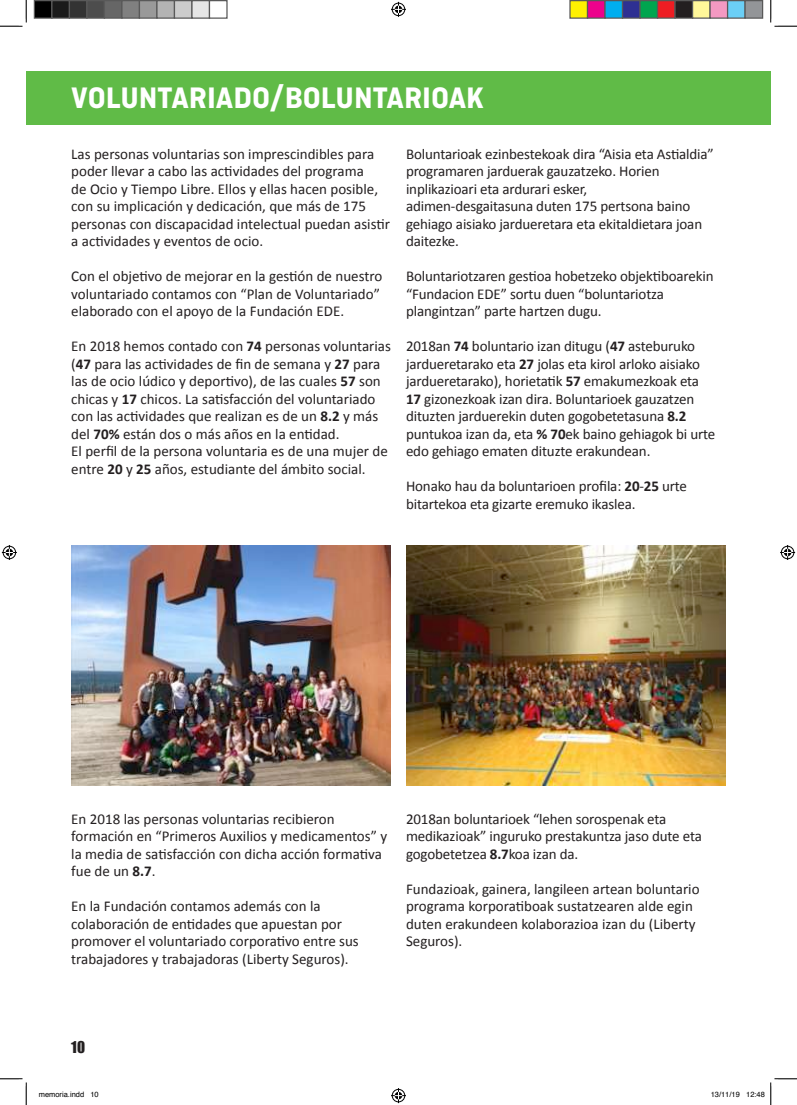
<style>
.page{position:relative;width:797px;height:1105px;background:#fff}
.page>*{position:absolute;margin:0;border:0;box-sizing:border-box;transform-origin:0 0}
.t1{font:700 31.25px "Ciutadella";color:#fff}
.t2{font:15px/17.5px "Calibri";letter-spacing:-.01em;color:#231f20}
.t3{font:15px "Impact";color:#231f20}
.t4{font:7.5px "Helvetica";color:#000}
.s1{font-weight:700}
</style>
<div class="page">
<div style="left:26px;top:71px;width:744px;height:54px;background:#60bb47"></div>
<img style="left:71px;top:545px;width:320px;height:240px">
<img style="left:406px;top:545px;width:319px;height:240px">
<svg style="left:0;top:0;width:27px;height:27px"></svg>
<svg style="left:0;top:1078px;width:27px;height:27px"></svg>
<svg style="left:770px;top:0;width:27px;height:27px"></svg>
<svg style="left:391px;top:2px;width:15px;height:15px"></svg>
<svg style="left:391px;top:1088px;width:15px;height:15px"></svg>
<svg style="left:2px;top:545px;width:15px;height:15px"></svg>
<svg style="left:780px;top:545px;width:15px;height:15px"></svg>
<div style="left:34px;top:1px;width:18px;height:17px;background:#000"></div>
<div style="left:34px;top:0;width:18px;height:19px;border:1px solid #595959"></div>
<div style="left:52px;top:1px;width:17px;height:17px;background:#1a1a1a"></div>
<div style="left:51px;top:0;width:19px;height:19px;border:1px solid #595959"></div>
<div style="left:69px;top:1px;width:18px;height:17px;background:#333"></div>
<div style="left:69px;top:0;width:19px;height:19px;border:1px solid #595959"></div>
<div style="left:87px;top:1px;width:17px;height:17px;background:#4d4d4d"></div>
<div style="left:86px;top:0;width:19px;height:19px;border:1px solid #595959"></div>
<div style="left:104px;top:1px;width:18px;height:17px;background:#666"></div>
<div style="left:104px;top:0;width:18px;height:19px;border:1px solid #595959"></div>
<div style="left:122px;top:1px;width:17px;height:17px;background:#808080"></div>
<div style="left:121px;top:0;width:19px;height:19px;border:1px solid #595959"></div>
<div style="left:139px;top:1px;width:18px;height:17px;background:#999"></div>
<div style="left:139px;top:0;width:19px;height:19px;border:1px solid #595959"></div>
<div style="left:157px;top:1px;width:17px;height:17px;background:#b3b3b3"></div>
<div style="left:156px;top:0;width:19px;height:19px;border:1px solid #595959"></div>
<div style="left:174px;top:1px;width:18px;height:17px;background:#ccc"></div>
<div style="left:174px;top:0;width:18px;height:19px;border:1px solid #595959"></div>
<div style="left:192px;top:1px;width:17px;height:17px;background:#e6e6e6"></div>
<div style="left:191px;top:0;width:19px;height:19px;border:1px solid #595959"></div>
<div style="left:209px;top:0;width:19px;height:19px;border:1px solid #595959"></div>
<div style="left:570px;top:1px;width:17px;height:17px;background:#fff101"></div>
<div style="left:569px;top:0;width:19px;height:19px;border:1px solid #595959"></div>
<div style="left:587px;top:1px;width:18px;height:17px;background:#ed028c"></div>
<div style="left:587px;top:0;width:18px;height:19px;border:1px solid #595959"></div>
<div style="left:605px;top:1px;width:17px;height:17px;background:#00aeef"></div>
<div style="left:604px;top:0;width:19px;height:19px;border:1px solid #595959"></div>
<div style="left:622px;top:1px;width:18px;height:17px;background:#2e3092"></div>
<div style="left:622px;top:0;width:18px;height:19px;border:1px solid #595959"></div>
<div style="left:640px;top:1px;width:17px;height:17px;background:#00a54f"></div>
<div style="left:639px;top:0;width:19px;height:19px;border:1px solid #595959"></div>
<div style="left:657px;top:1px;width:18px;height:17px;background:#ee1d23"></div>
<div style="left:657px;top:0;width:18px;height:19px;border:1px solid #595959"></div>
<div style="left:675px;top:1px;width:17px;height:17px;background:#231f20"></div>
<div style="left:674px;top:0;width:19px;height:19px;border:1px solid #595959"></div>
<div style="left:692px;top:1px;width:18px;height:17px;background:#fff79a"></div>
<div style="left:692px;top:0;width:18px;height:19px;border:1px solid #595959"></div>
<div style="left:710px;top:1px;width:17px;height:17px;background:#f499c2"></div>
<div style="left:709px;top:0;width:19px;height:19px;border:1px solid #595959"></div>
<div style="left:727px;top:1px;width:18px;height:17px;background:#6bcff6"></div>
<div style="left:727px;top:0;width:18px;height:19px;border:1px solid #595959"></div>
<div style="left:745px;top:1px;width:17px;height:17px;background:#939598"></div>
<div style="left:744px;top:0;width:19px;height:19px;border:1px solid #595959"></div>
<svg style="left:770px;top:1078px;width:27px;height:27px"></svg>
<h1 class="t1" style="left:71px;top:80px;width:414px">VOLUNTARIADO/BOLUNTARIOAK</h1>
<p class="t2" style="left:71px;top:145px;width:320px">Las personas voluntarias son imprescindibles para poder llevar a cabo las actividades del programa<br>de Ocio y Tiempo Libre. Ellos y ellas hacen posible, con su implicación y dedicación, que más de 175 personas con discapacidad intelectual puedan asistir a actividades y eventos de ocio.</p>
<p class="t2" style="left:71px;top:268px;width:312px">Con el objetivo de mejorar en la gestión de nuestro voluntariado contamos con “Plan de Voluntariado” elaborado con el apoyo de la Fundación EDE.</p>
<p class="t2" style="left:71px;top:338px;width:321px">En 2018 hemos contado con <span class="s1">74</span> personas voluntarias (<span class="s1">47</span> para las actividades de fin de semana y <span class="s1">27</span> para las de ocio lúdico y deportivo), de las cuales <span class="s1">57</span> son chicas y <span class="s1">17</span> chicos. La satisfacción del voluntariado con las actividades que realizan es de un <span class="s1">8.2</span> y más del <span class="s1">70%</span> están dos o más años en la entidad.<br>El perfil de la persona voluntaria es de una mujer de entre <span class="s1">20</span> y <span class="s1">25</span> años, estudiante del ámbito social.</p>
<p class="t2" style="left:406px;top:145px;width:309px">Boluntarioak ezinbestekoak dira “Aisia eta Astialdia” programaren jarduerak gauzatzeko. Horien inplikazioari eta ardurari esker, adimen-desgaitasuna duten 175 pertsona baino gehiago aisiako jardueretara eta ekitaldietara joan daitezke.</p>
<p class="t2" style="left:406px;top:268px;width:309px">Boluntariotzaren gestioa hobetzeko objektiboarekin “Fundacion EDE” sortu duen “boluntariotza plangintzan” parte hartzen dugu.</p>
<p class="t2" style="left:406px;top:338px;width:311px">2018an <span class="s1">74</span> boluntario izan ditugu (<span class="s1">47</span> asteburuko jardueretarako eta <span class="s1">27</span> jolas eta kirol arloko aisiako jardueretarako), horietatik <span class="s1">57</span> emakumezkoak eta <span class="s1">17</span> gizonezkoak izan dira. Boluntarioek gauzatzen dituzten jarduerekin duten gogobetetasuna <span class="s1">8.2 </span>puntukoa izan da, eta <span class="s1">% 70</span>ek baino gehiagok bi urte edo gehiago ematen dituzte erakundean.</p>
<p class="t2" style="left:406px;top:478px;width:282px">Honako hau da boluntarioen profila: <span class="s1">20</span>-<span class="s1">25</span> urte bitartekoa eta gizarte eremuko ikaslea.</p>
<p class="t2" style="left:71px;top:810px;width:317px">En 2018 las personas voluntarias recibieron formación en “Primeros Auxilios y medicamentos” y la media de satisfacción con dicha acción formativa fue de un <span class="s1">8.7</span>.</p>
<p class="t2" style="left:71px;top:898px;width:289px">En la Fundación contamos además con la colaboración de entidades que apuestan por promover el voluntariado corporativo entre sus trabajadores y trabajadoras (Liberty Seguros).</p>
<p class="t2" style="left:406px;top:810px;width:297px">2018an boluntarioek “lehen sorospenak eta medikazioak” inguruko prestakuntza jaso dute eta gogobetetzea <span class="s1">8.7</span>koa izan da.</p>
<p class="t2" style="left:406px;top:880px;width:295px">Fundazioak, gainera, langileen artean boluntario programa korporatiboak sustatzearen alde egin duten erakundeen kolaborazioa izan du (Liberty Seguros).</p>
<p class="t3" style="left:71px;top:1035px;width:15px">10</p>
<p class="t4" style="left:39px;top:1089px;width:62px">memoria.indd 10</p>
<p class="t4" style="left:710px;top:1089px;width:56px">13/11/19 12:48</p>
</div>
